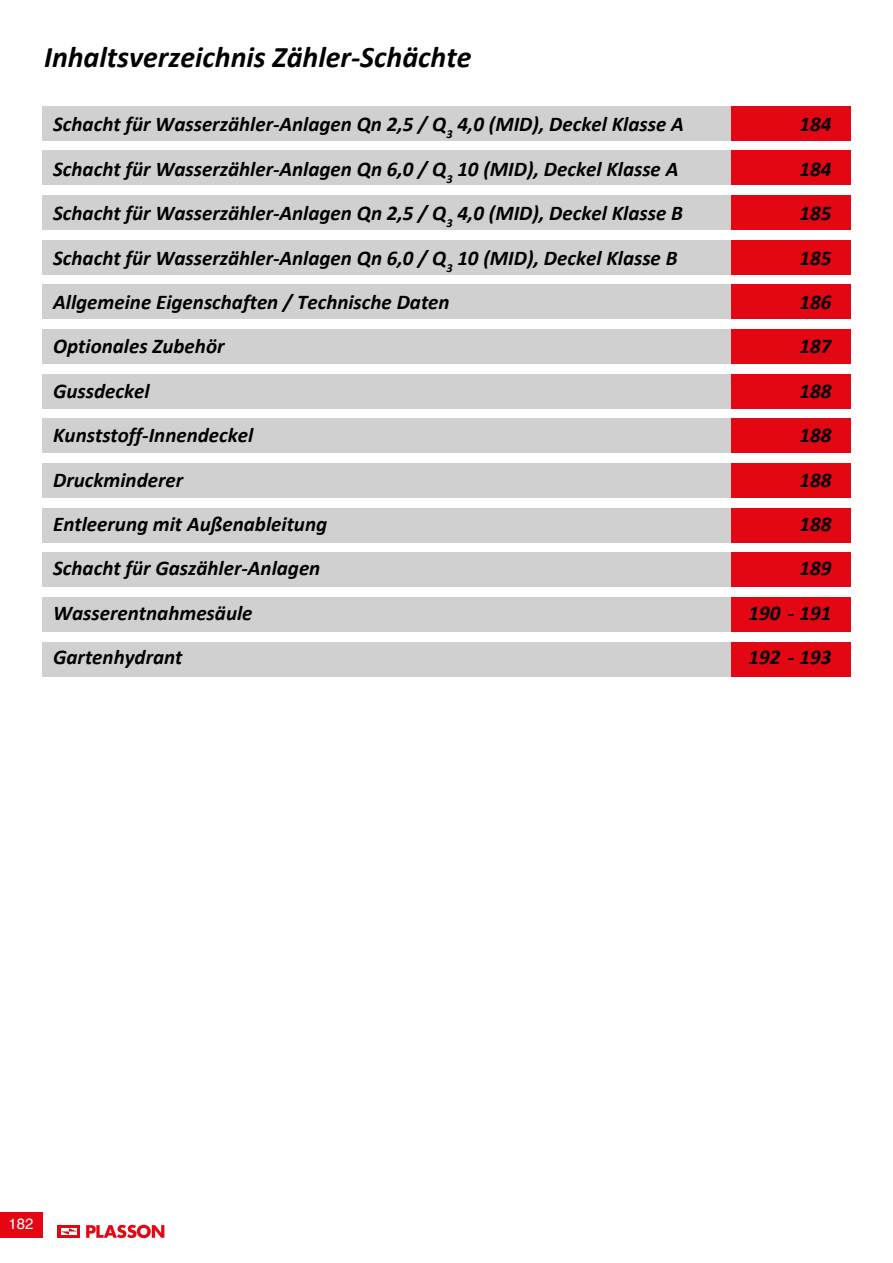
<style>
.page{position:relative;width:893px;height:1263px;background:#fff}
.page>*{position:absolute;margin:0;border:0;box-sizing:border-box;transform-origin:0 0}
.t1{font:italic 700 30px "Calibri";color:#000}
.t2{font:italic 700 21px "Calibri";color:#000}
.t3{font:15px "Helvetica";color:#fff}
</style>
<div class="page">
<div style="left:0;top:1212px;width:43px;height:25px;background:#e30613"></div>
<div style="left:58px;top:1225px;width:22px;height:13px;background:#e30613"></div>
<svg style="left:61px;top:1228px;width:16px;height:6px"></svg>
<svg style="left:86px;top:1225px;width:78px;height:13px"></svg>
<div style="left:43px;top:106px;width:807px;height:34px;background:#d0d0d0"></div>
<div style="left:731px;top:106px;width:119px;height:34px;background:#e30613"></div>
<div style="left:43px;top:151px;width:807px;height:34px;background:#d0d0d0"></div>
<div style="left:731px;top:151px;width:119px;height:34px;background:#e30613"></div>
<div style="left:43px;top:196px;width:807px;height:34px;background:#d0d0d0"></div>
<div style="left:731px;top:196px;width:119px;height:34px;background:#e30613"></div>
<div style="left:43px;top:240px;width:807px;height:34px;background:#d0d0d0"></div>
<div style="left:731px;top:240px;width:119px;height:34px;background:#e30613"></div>
<div style="left:43px;top:285px;width:807px;height:34px;background:#d0d0d0"></div>
<div style="left:731px;top:285px;width:119px;height:34px;background:#e30613"></div>
<div style="left:43px;top:330px;width:807px;height:34px;background:#d0d0d0"></div>
<div style="left:731px;top:330px;width:119px;height:34px;background:#e30613"></div>
<div style="left:43px;top:374px;width:807px;height:34px;background:#d0d0d0"></div>
<div style="left:731px;top:374px;width:119px;height:34px;background:#e30613"></div>
<div style="left:43px;top:419px;width:807px;height:34px;background:#d0d0d0"></div>
<div style="left:731px;top:419px;width:119px;height:34px;background:#e30613"></div>
<div style="left:43px;top:463px;width:807px;height:34px;background:#d0d0d0"></div>
<div style="left:731px;top:463px;width:119px;height:34px;background:#e30613"></div>
<div style="left:43px;top:508px;width:807px;height:34px;background:#d0d0d0"></div>
<div style="left:731px;top:508px;width:119px;height:34px;background:#e30613"></div>
<div style="left:43px;top:553px;width:807px;height:34px;background:#d0d0d0"></div>
<div style="left:731px;top:553px;width:119px;height:34px;background:#e30613"></div>
<div style="left:43px;top:597px;width:807px;height:34px;background:#d0d0d0"></div>
<div style="left:731px;top:597px;width:119px;height:34px;background:#e30613"></div>
<div style="left:43px;top:642px;width:807px;height:34px;background:#d0d0d0"></div>
<div style="left:731px;top:642px;width:119px;height:34px;background:#e30613"></div>
<h1 class="t1" style="left:44px;top:38px;width:429px">Inhaltsverzeichnis Zähler-Schächte</h1>
<p class="t2" style="left:53px;top:111px;width:632px">Schacht für Wasserzähler-Anlagen Qn 2,5 / Q<sub>3</sub> 4,0 (MID), Deckel Klasse A</p>
<p class="t2" style="left:799px;top:111px;width:33px">184</p>
<p class="t2" style="left:53px;top:155px;width:627px">Schacht für Wasserzähler-Anlagen Qn 6,0 / Q<sub>3</sub> 10 (MID), Deckel Klasse A</p>
<p class="t2" style="left:799px;top:155px;width:33px">184</p>
<p class="t2" style="left:53px;top:200px;width:631px">Schacht für Wasserzähler-Anlagen Qn 2,5 / Q<sub>3</sub> 4,0 (MID), Deckel Klasse B</p>
<p class="t2" style="left:799px;top:200px;width:33px">185</p>
<p class="t2" style="left:53px;top:244px;width:626px">Schacht für Wasserzähler-Anlagen Qn 6,0 / Q<sub>3</sub> 10 (MID), Deckel Klasse B</p>
<p class="t2" style="left:799px;top:244px;width:33px">185</p>
<p class="t2" style="left:53px;top:289px;width:398px">Allgemeine Eigenschaften / Technische Daten</p>
<p class="t2" style="left:799px;top:289px;width:33px">186</p>
<p class="t2" style="left:53px;top:333px;width:173px">Optionales Zubehör</p>
<p class="t2" style="left:799px;top:333px;width:33px">187</p>
<p class="t2" style="left:53px;top:377px;width:98px">Gussdeckel</p>
<p class="t2" style="left:799px;top:377px;width:33px">188</p>
<p class="t2" style="left:53px;top:422px;width:202px">Kunststoff-Innendeckel</p>
<p class="t2" style="left:799px;top:422px;width:33px">188</p>
<p class="t2" style="left:53px;top:466px;width:132px">Druckminderer</p>
<p class="t2" style="left:799px;top:466px;width:33px">188</p>
<p class="t2" style="left:53px;top:511px;width:275px">Entleerung mit Außenableitung</p>
<p class="t2" style="left:799px;top:511px;width:33px">188</p>
<p class="t2" style="left:53px;top:555px;width:269px">Schacht für Gaszähler-Anlagen</p>
<p class="t2" style="left:799px;top:555px;width:33px">189</p>
<p class="t2" style="left:53px;top:599px;width:201px">Wasserentnahmesäule</p>
<p class="t2" style="left:748px;top:599px;width:84px">190 - 191</p>
<p class="t2" style="left:53px;top:644px;width:131px">Gartenhydrant</p>
<p class="t2" style="left:748px;top:644px;width:84px">192 - 193</p>
<p class="t3" style="left:8px;top:1212px;width:27px">182</p>
</div>
